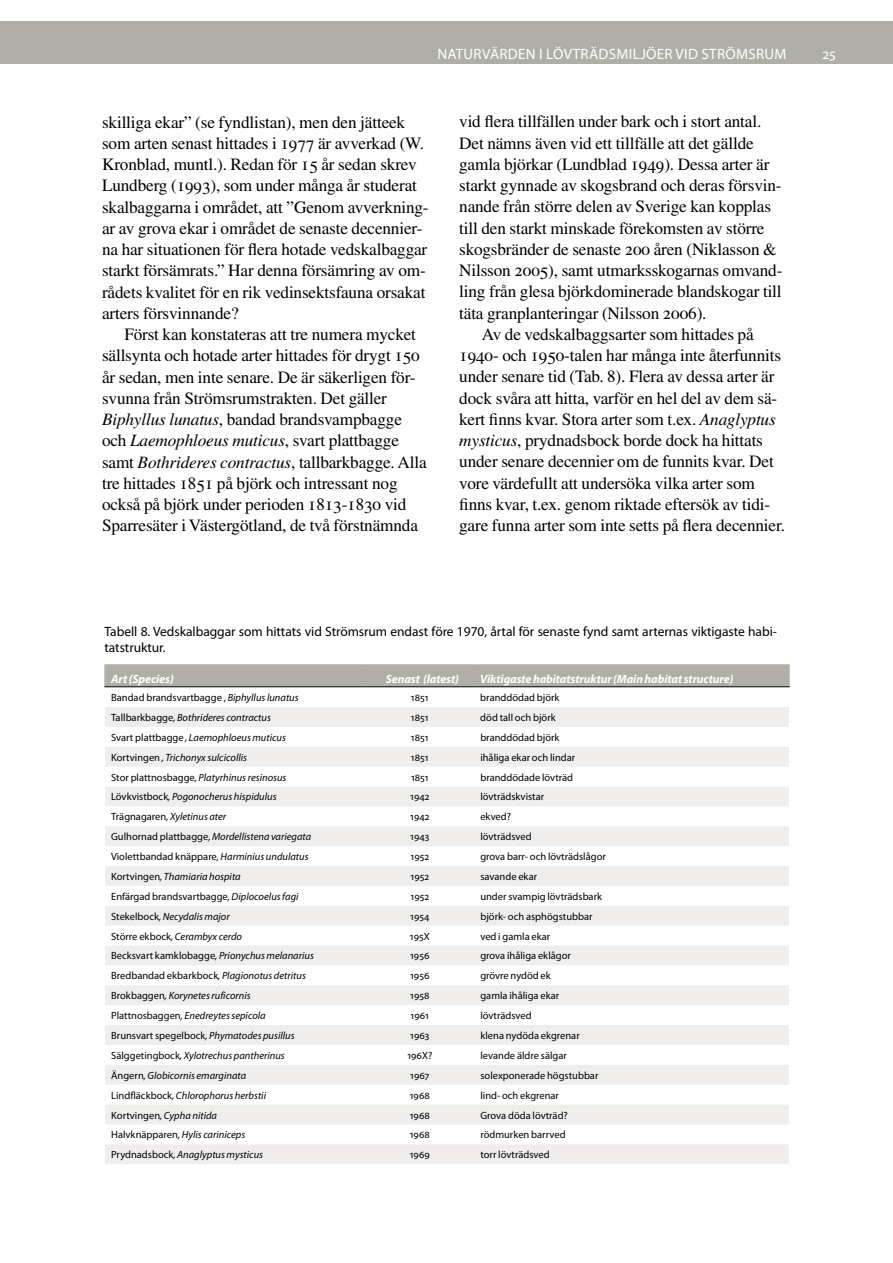
<style>
.page{position:relative;width:893px;height:1263px;background:#fff}
.page>*{position:absolute;margin:0;border:0;box-sizing:border-box;transform-origin:0 0}
.t1{font:17.25px/21.3px "Times LT Std";letter-spacing:-.01em;color:#000}
.t2{font:15px "Myriad Pro";letter-spacing:.02em;color:#fff}
.t3{font:13.5px/16.5px "Myriad Pro";letter-spacing:-.005em;color:#000}
.t4{font:italic 700 12px "Myriad Pro";letter-spacing:-.01em;color:#fff}
.t5{font:10.5px "Myriad Pro";color:#000}
.t6{font:italic 10.5px "Myriad Pro";color:#000}
.s1{font-style:italic}
.s2{font-style:normal}
</style>
<div class="page">
<div style="left:0;top:21px;width:893px;height:43px;background:#b0afa7"></div>
<div style="left:106px;top:666px;width:682px;height:20px;background:#b0afa7"></div>
<svg style="left:105px;top:707px;width:684px;height:457px;fill:#f1efee"></svg>
<hr style="left:104px;top:664px;width:261px;height:2px;background:#b0afa7">
<hr style="left:104px;top:666px;width:2px;height:20px;background:#b0afa7">
<hr style="left:365px;top:664px;width:109px;height:2px;background:#b0afa7">
<hr style="left:474px;top:664px;width:316px;height:2px;background:#b0afa7">
<hr style="left:788px;top:666px;width:2px;height:20px;background:#b0afa7">
<hr style="left:104px;top:686px;width:261px;height:1px;background:#000">
<hr style="left:365px;top:686px;width:109px;height:1px;background:#000">
<hr style="left:474px;top:686px;width:316px;height:1px;background:#000">
<p class="t2" style="left:437px;top:44px;width:351px">Naturvärden i lövträdsmiljöer vid strömsrum</p>
<p class="t2" style="left:822px;top:44px;width:15px">25</p>
<p class="t1" style="left:102px;top:111px;width:328px">skilliga ekar” (se fyndlistan), men den jätteek som arten senast hittades i 1977 är avverkad (W.<br>Kronblad, muntl.). Redan för 15 år sedan skrev Lundberg (1993), som under många år studerat skalbaggarna i området, att ”Genom avverkning&shy;ar av grova ekar i området de senaste decennier&shy;na har situationen för flera hotade vedskalbaggar starkt försämrats.” Har denna försämring av om&shy;rådets kvalitet för en rik vedinsektsfauna orsakat arters försvinnande?</p>
<p class="t1" style="left:102px;top:324px;width:326px;text-indent:22px">Först kan konstateras att tre numera mycket sällsynta och hotade arter hittades för drygt 150 år sedan, men inte senare. De är säkerligen för&shy;svunna från Strömsrumstrakten. Det gäller <span class="s1">Biphyllus lunatus</span>, bandad brandsvampbagge och <span class="s1">Laemophloeus muticus</span>, svart plattbagge samt <span class="s1">Bothrideres contractus</span>, tallbarkbagge. Alla tre hittades 1851 på björk och intressant nog också på björk under perioden 1813-1830 vid Sparresäter i Västergötland, de två förstnämnda</p>
<p class="t1" style="left:459px;top:111px;width:304px">vid flera tillfällen under bark och i stort antal.</p>
<p class="t1" style="left:459px;top:132px;width:296px">Det nämns även vid ett tillfälle att det gällde</p>
<p class="t1" style="left:459px;top:153px;width:312px">gamla björkar (Lundblad 1949). Dessa arter är</p>
<p class="t1" style="left:459px;top:175px;width:324px">starkt gynnade av skogsbrand och deras försvin-</p>
<p class="t1" style="left:459px;top:196px;width:313px">nande från större delen av Sverige kan kopplas</p>
<p class="t1" style="left:459px;top:217px;width:307px">till den starkt minskade förekomsten av större</p>
<p class="t1" style="left:459px;top:238px;width:319px">skogsbränder de senaste 200 åren (Niklasson &amp;</p>
<p class="t1" style="left:459px;top:260px;width:325px">Nilsson 2005), samt utmarksskogarnas omvand-</p>
<p class="t1" style="left:459px;top:281px;width:324px">ling från glesa björkdominerade blandskogar till</p>
<p class="t1" style="left:459px;top:302px;width:249px">täta granplanteringar (Nilsson 2006).</p>
<p class="t1" style="left:482px;top:323px;width:273px">Av de vedskalbaggsarter som hittades på</p>
<p class="t1" style="left:459px;top:345px;width:323px">1940- och 1950-talen har många inte återfunnits</p>
<p class="t1" style="left:459px;top:366px;width:317px">under senare tid (Tab. 8). Flera av dessa arter är</p>
<p class="t1" style="left:459px;top:387px;width:320px">dock svåra att hitta, varför en hel del av dem sä-</p>
<p class="t1" style="left:459px;top:408px;width:318px">kert finns kvar. Stora arter som t.ex. <span class="s1">Anaglyptus</span></p>
<p class="t1" style="left:459px;top:430px;width:305px"><span class="s1">mysticus</span>, prydnadsbock borde dock ha hittats</p>
<p class="t1" style="left:459px;top:451px;width:316px">under senare decennier om de funnits kvar. Det</p>
<p class="t1" style="left:459px;top:472px;width:297px">vore värdefullt att undersöka vilka arter som</p>
<p class="t1" style="left:459px;top:493px;width:313px">finns kvar, t.ex. genom riktade eftersök av tidi-</p>
<p class="t1" style="left:459px;top:515px;width:327px">gare funna arter som inte setts på flera decennier.</p>
<p class="t3" style="left:105px;top:622px;width:674px">Tabell 8. Vedskalbaggar som hittats vid Strömsrum endast före 1970, årtal för senaste fynd samt arternas viktigaste habi&shy;tatstruktur.</p>
<p class="t4" style="left:111px;top:671px;width:64px">Art (Species)</p>
<p class="t4" style="left:386px;top:671px;width:75px">Senast (latest)</p>
<p class="t4" style="left:480px;top:671px;width:255px">Viktigaste habitatstruktur (Main habitat structure)</p>
<p class="t5" style="left:111px;top:691px;width:189px">Bandad brandsvartbagge , <span class="s1">Biphyllus lunatus</span></p>
<p class="t5" style="left:411px;top:691px;width:19px">1851</p>
<p class="t5" style="left:480px;top:691px;width:81px">branddödad björk</p>
<p class="t6" style="left:111px;top:711px;width:161px"><span class="s2">Tallbarkbagge</span>, Bothrideres contractus</p>
<p class="t5" style="left:411px;top:711px;width:19px">1851</p>
<p class="t5" style="left:480px;top:711px;width:77px">död tall och björk</p>
<p class="t6" style="left:111px;top:731px;width:176px"><span class="s2">Svart plattbagge</span> , Laemophloeus muticus</p>
<p class="t5" style="left:411px;top:731px;width:19px">1851</p>
<p class="t5" style="left:480px;top:731px;width:81px">branddödad björk</p>
<p class="t6" style="left:111px;top:751px;width:137px"><span class="s2">Kortvingen</span> , Trichonyx sulcicollis</p>
<p class="t5" style="left:411px;top:751px;width:19px">1851</p>
<p class="t5" style="left:480px;top:751px;width:96px">ihåliga ekar och lindar</p>
<p class="t6" style="left:111px;top:770px;width:177px"><span class="s2">Stor plattnosbagge</span>, Platyrhinus resinosus</p>
<p class="t5" style="left:411px;top:770px;width:19px">1851</p>
<p class="t5" style="left:480px;top:770px;width:94px">branddödade lövträd</p>
<p class="t6" style="left:111px;top:790px;width:167px"><span class="s2">Lövkvistbock</span>, Pogonocherus hispidulus</p>
<p class="t5" style="left:410px;top:790px;width:21px">1942</p>
<p class="t5" style="left:480px;top:790px;width:65px">lövträdskvistar</p>
<p class="t6" style="left:111px;top:810px;width:117px"><span class="s2">Trägnagaren</span>, Xyletinus ater</p>
<p class="t5" style="left:410px;top:810px;width:21px">1942</p>
<p class="t5" style="left:480px;top:810px;width:32px">ekved?</p>
<p class="t6" style="left:111px;top:830px;width:202px"><span class="s2">Gulhornad plattbagge</span>, Mordellistena variegata</p>
<p class="t5" style="left:410px;top:830px;width:21px">1943</p>
<p class="t5" style="left:480px;top:830px;width:53px">lövträdsved</p>
<p class="t5" style="left:111px;top:850px;width:199px">Violettbandad knäppare<span class="s1">, Harminius undulatus</span></p>
<p class="t5" style="left:411px;top:850px;width:20px">1952</p>
<p class="t5" style="left:480px;top:850px;width:127px">grova barr- och lövträdslågor</p>
<p class="t6" style="left:111px;top:870px;width:131px"><span class="s2">Kortvingen</span>, Thamiaria hospita</p>
<p class="t5" style="left:411px;top:870px;width:20px">1952</p>
<p class="t5" style="left:480px;top:870px;width:58px">savande ekar</p>
<p class="t5" style="left:111px;top:890px;width:189px">Enfärgad brandsvartbagge<span class="s1">, Diplocoelus fagi</span></p>
<p class="t5" style="left:411px;top:890px;width:20px">1952</p>
<p class="t5" style="left:480px;top:890px;width:123px">under svampig lövträdsbark</p>
<p class="t6" style="left:111px;top:910px;width:120px"><span class="s2">Stekelbock</span>, Necydalis major</p>
<p class="t5" style="left:410px;top:910px;width:21px">1954</p>
<p class="t5" style="left:480px;top:910px;width:114px">björk- och asphögstubbar</p>
<p class="t6" style="left:111px;top:929px;width:132px"><span class="s2">Större ekbock</span>, Cerambyx cerdo</p>
<p class="t5" style="left:410px;top:929px;width:21px">195X</p>
<p class="t5" style="left:480px;top:929px;width:72px">ved i gamla ekar</p>
<p class="t6" style="left:111px;top:949px;width:204px"><span class="s2">Becksvart kamklobagge</span>, Prionychus melanarius</p>
<p class="t5" style="left:410px;top:949px;width:21px">1956</p>
<p class="t5" style="left:480px;top:949px;width:92px">grova ihåliga eklågor</p>
<p class="t5" style="left:111px;top:969px;width:196px">Bredbandad ekbarkbock<span class="s1">, Plagionotus detritus</span></p>
<p class="t5" style="left:410px;top:969px;width:21px">1956</p>
<p class="t5" style="left:480px;top:969px;width:72px">grövre nydöd ek</p>
<p class="t6" style="left:111px;top:989px;width:141px"><span class="s2">Brokbaggen</span>, Korynetes ruficornis</p>
<p class="t5" style="left:410px;top:989px;width:21px">1958</p>
<p class="t5" style="left:480px;top:989px;width:80px">gamla ihåliga ekar</p>
<p class="t6" style="left:111px;top:1009px;width:156px"><span class="s2">Plattnosbaggen</span>, Enedreytes sepicola</p>
<p class="t5" style="left:411px;top:1009px;width:20px">1961</p>
<p class="t5" style="left:480px;top:1009px;width:53px">lövträdsved</p>
<p class="t5" style="left:111px;top:1029px;width:185px">Brunsvart spegelbock<span class="s1">, Phymatodes pusillus</span></p>
<p class="t5" style="left:410px;top:1029px;width:21px">1963</p>
<p class="t5" style="left:480px;top:1029px;width:101px">klena nydöda ekgrenar</p>
<p class="t6" style="left:111px;top:1049px;width:175px"><span class="s2">Sälggetingbock</span>, Xylotrechus pantherinus</p>
<p class="t5" style="left:407px;top:1049px;width:26px">196X?</p>
<p class="t5" style="left:480px;top:1049px;width:88px">levande äldre sälgar</p>
<p class="t6" style="left:111px;top:1069px;width:137px"><span class="s2">Ängern</span>, Globicornis emarginata</p>
<p class="t5" style="left:410px;top:1069px;width:21px">1967</p>
<p class="t5" style="left:480px;top:1069px;width:120px">solexponerade högstubbar</p>
<p class="t6" style="left:111px;top:1088px;width:156px"><span class="s2">Lindfläckbock</span>, Chlorophorus herbstii</p>
<p class="t5" style="left:410px;top:1088px;width:22px">1968</p>
<p class="t5" style="left:480px;top:1088px;width:80px">lind- och ekgrenar</p>
<p class="t6" style="left:111px;top:1108px;width:107px"><span class="s2">Kortvingen</span>, Cypha nitida</p>
<p class="t5" style="left:410px;top:1108px;width:22px">1968</p>
<p class="t5" style="left:480px;top:1108px;width:89px">Grova döda lövträd?</p>
<p class="t6" style="left:111px;top:1128px;width:136px"><span class="s2">Halvknäpparen</span>, Hylis cariniceps</p>
<p class="t5" style="left:410px;top:1128px;width:22px">1968</p>
<p class="t5" style="left:480px;top:1128px;width:87px">rödmurken barrved</p>
<p class="t6" style="left:111px;top:1148px;width:153px"><span class="s2">Prydnadsbock</span>, Anaglyptus mysticus</p>
<p class="t5" style="left:410px;top:1148px;width:22px">1969</p>
<p class="t5" style="left:480px;top:1148px;width:71px">torr lövträdsved</p>
</div>
